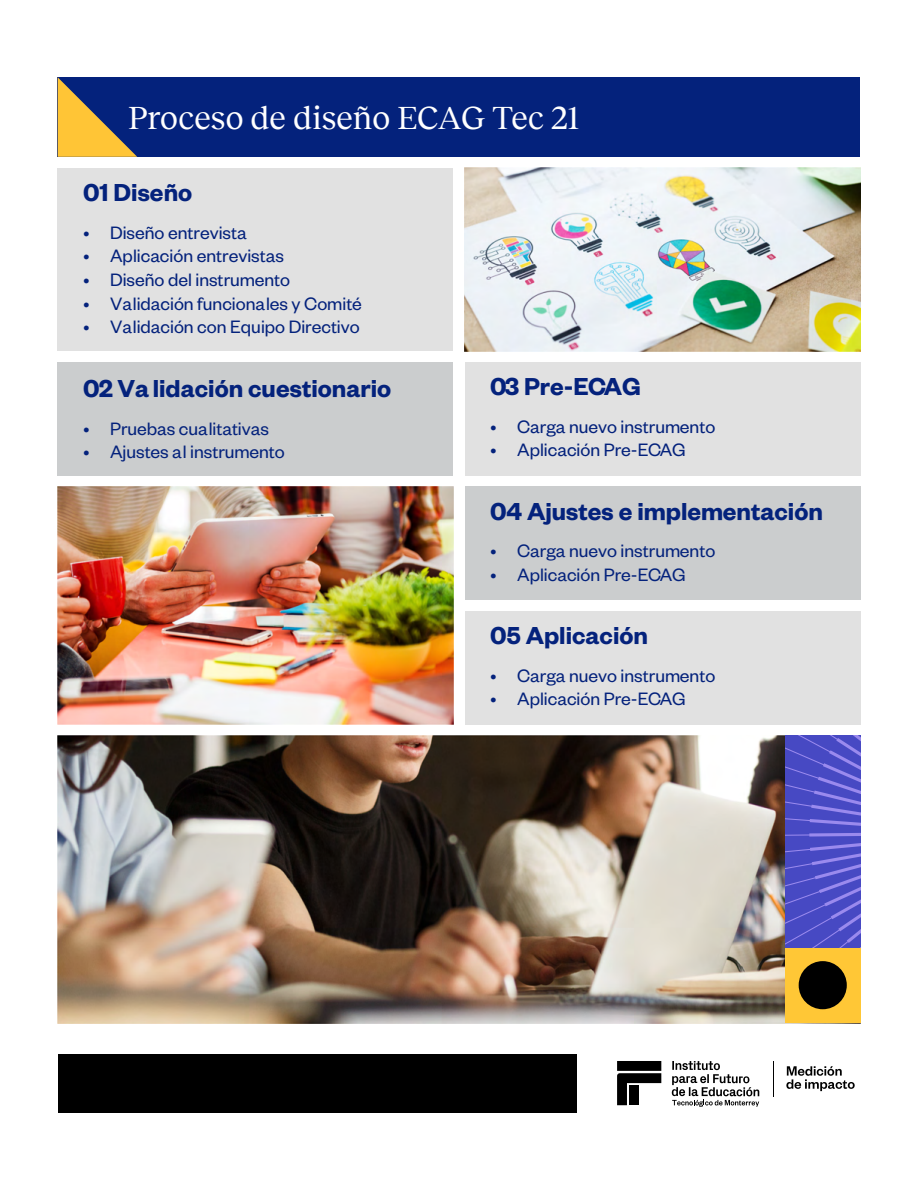
<style>
.page{position:relative;width:918px;height:1188px;background:#fff}
.page>*{position:absolute;margin:0;border:0;box-sizing:border-box;transform-origin:0 0}
.t1{font:32.85px "Reckless";color:#fff}
.t2{font:600 27px "Founders Grotesk";color:#04227c}
.t3{font:19.65px "Founders Grotesk";color:#04227c}
</style>
<div class="page">
<svg style="left:786px;top:1066px;width:69px;height:25px"></svg>
<hr style="left:773px;top:1061px;width:1px;height:35px;background:#000">
<svg style="left:672px;top:1061px;width:87px;height:46px"></svg>
<div style="left:617px;top:1061px;width:44px;height:10px;background:#000"></div>
<svg style="left:617px;top:1073px;width:44px;height:32px"></svg>
<div style="left:58px;top:1055px;width:519px;height:58px;background:#000"></div>
<div style="left:58px;top:77px;width:802px;height:80px;background:#04227c"></div>
<svg style="left:58px;top:77px;width:79px;height:80px"></svg>
<div style="left:58px;top:168px;width:395px;height:183px;background:#e1e1e1"></div>
<div style="left:58px;top:362px;width:395px;height:113px;background:#cbcdce"></div>
<div style="left:465px;top:362px;width:395px;height:113px;background:#e1e1e1"></div>
<div style="left:465px;top:487px;width:395px;height:113px;background:#cbcdce"></div>
<div style="left:465px;top:611px;width:395px;height:113px;background:#e1e1e1"></div>
<img style="left:465px;top:168px;width:395px;height:183px">
<img style="left:57px;top:486px;width:396px;height:238px">
<img style="left:57px;top:735px;width:804px;height:288px">
<div style="left:785px;top:948px;width:75px;height:75px;background:#ffc736"></div>
<div style="left:799px;top:961px;width:48px;height:48px;background:#000;border-radius:50%"></div>
<div style="left:785px;top:736px;width:75px;height:212px;background:#4749c3"></div>
<svg style="left:785px;top:833px;width:75px;height:115px"></svg>
<svg style="left:785px;top:736px;width:75px;height:90px"></svg>
<h1 class="t1" style="left:128px;top:94px;width:453px">Proceso de diseño ECAG Tec 21</h1>
<h2 class="t2" style="left:83px;top:175px;width:111px">01 Diseño</h2>
<p class="t3" style="left:83px;top:220px;width:165px">• Diseño entrevista</p>
<p class="t3" style="left:83px;top:244px;width:202px">• Aplicación entrevistas</p>
<p class="t3" style="left:83px;top:268px;width:209px">• Diseño del instrumento</p>
<p class="t3" style="left:83px;top:291px;width:280px">• Validación funcionales y Comité</p>
<p class="t3" style="left:83px;top:315px;width:278px">• Validación con Equipo Directivo</p>
<h2 class="t2" style="left:83px;top:371px;width:310px">02 Va lidación cuestionario</h2>
<p class="t3" style="left:83px;top:416px;width:187px">• Pruebas cualitativas</p>
<p class="t3" style="left:83px;top:440px;width:203px">• Ajustes al instrumento</p>
<h2 class="t2" style="left:490px;top:370px;width:152px">03 Pre-ECAG</h2>
<p class="t3" style="left:490px;top:414px;width:227px">• Carga nuevo instrumento</p>
<p class="t3" style="left:490px;top:438px;width:197px">• Aplicación Pre-ECAG</p>
<h2 class="t2" style="left:490px;top:494px;width:334px">04 Ajustes e implementación</h2>
<p class="t3" style="left:490px;top:539px;width:227px">• Carga nuevo instrumento</p>
<p class="t3" style="left:490px;top:563px;width:197px">• Aplicación Pre-ECAG</p>
<h2 class="t2" style="left:490px;top:618px;width:160px">05 Aplicación</h2>
<p class="t3" style="left:490px;top:663px;width:227px">• Carga nuevo instrumento</p>
<p class="t3" style="left:490px;top:687px;width:197px">• Aplicación Pre-ECAG</p>
</div>
